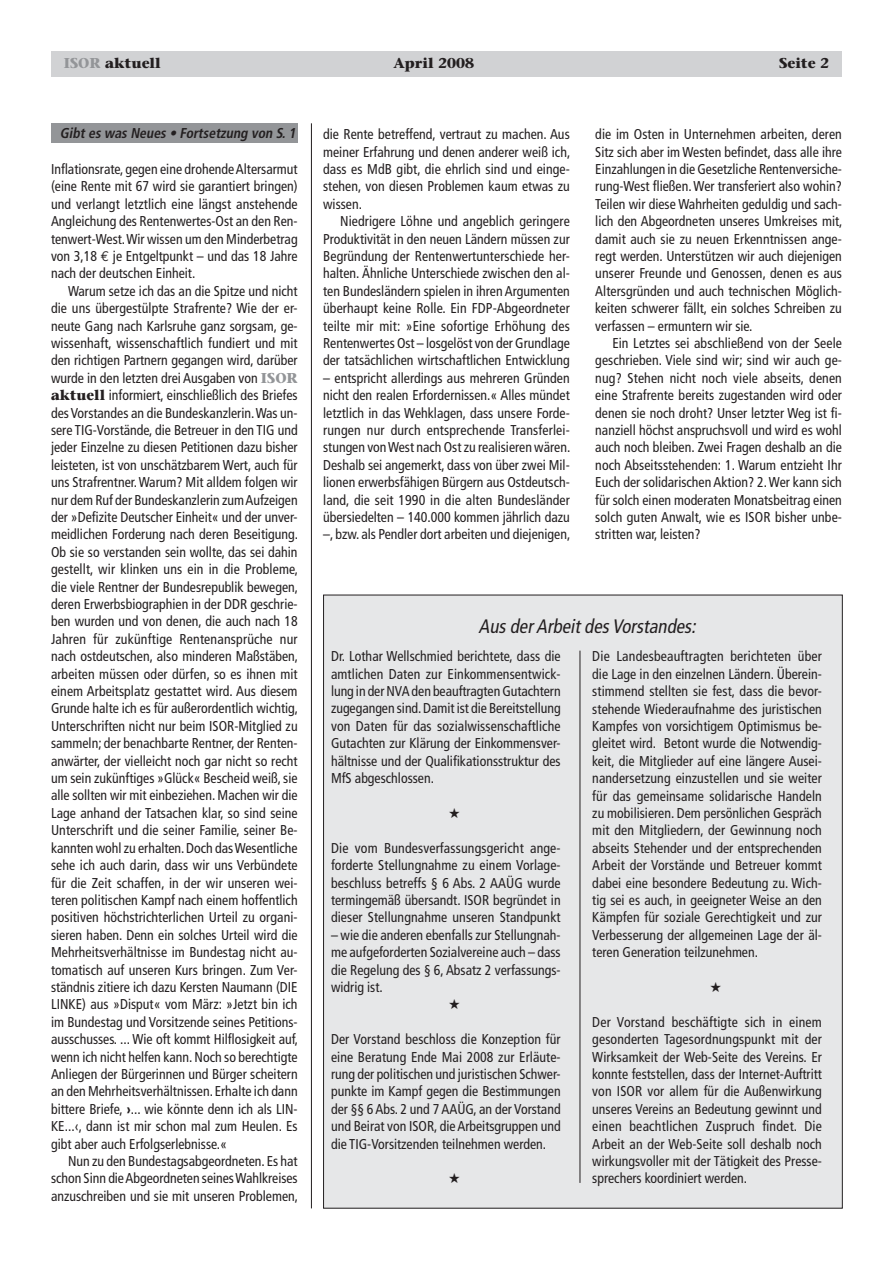
<style>
.page{position:relative;width:893px;height:1263px;background:#fff}
.page>*{position:absolute;margin:0;border:0;box-sizing:border-box;transform-origin:0 0}
.t1{font:italic condensed 19.5px "Frutiger";color:#231f20}
.t2{font:condensed 14.25px/17.4px "Frutiger";color:#231f20;text-align:justify}
.t3{font:italic 700 condensed 14.25px "Frutiger";color:#231f20}
.t4{font:700 14.25px "Stone Serif";color:#231f20}
.s1{color:#939598}
.s2{font-family:"Euro Mono";font-stretch:normal}
.s3{font-family:"Stone Serif";font-weight:700;font-stretch:normal;color:#939598}
.s4{font-family:"Stone Serif";font-weight:700;font-stretch:normal}
.s5{font-weight:900}
</style>
<div class="page">
<div style="left:51px;top:51px;width:791px;height:26px;background:#d1d2d4"></div>
<div style="left:324px;top:595px;width:518px;height:613px;background:#e6e7e8"></div>
<div style="left:51px;top:123px;width:247px;height:20px;background:#939598"></div>
<hr style="left:311px;top:123px;width:1px;height:1085px;background:#231f20">
<hr style="left:580px;top:651px;width:1px;height:532px;background:#231f20">
<p class="t4" style="left:64px;top:58px;width:99px"><span class="s1">ISOR</span> aktuell</p>
<p class="t4" style="left:393px;top:58px;width:82px">April 2008</p>
<p class="t4" style="left:779px;top:58px;width:52px">Seite 2</p>
<p class="t3" style="left:60px;top:128px;width:240px">Gibt es was Neues • Fortsetzung von S.1</p>
<p class="t2" style="left:51px;top:161px;width:248px">Inflationsrate, gegen eine drohende Altersarmut (eine Rente mit 67 wird sie garantiert bringen) und verlangt letztlich eine längst anstehende Angleichung des Rentenwertes-Ost an den Ren&shy;tenwert-West. Wir wissen um den Minderbetrag von 3,18 <span class="s2">€</span> je Entgeltpunkt – und das 18 Jahre nach der deutschen Einheit.</p>
<p class="t2" style="left:51px;top:283px;width:249px;text-indent:17px">Warum setze ich das an die Spitze und nicht die uns übergestülpte Strafrente? Wie der er&shy;neute Gang nach Karlsruhe ganz sorgsam, ge&shy;wissenhaft, wissenschaftlich fundiert und mit den richtigen Partnern gegangen wird, darüber wurde in den letzten drei Ausgaben von <span class="s3">ISOR </span><span class="s4">aktuell</span> informiert, einschließlich des Briefes des Vorstandes an die Bundeskanzlerin. Was un&shy;sere TIG-Vorstände, die Betreuer in den TIG und jeder Einzelne zu diesen Petitionen dazu bisher leisteten, ist von unschätzbarem Wert, auch für uns Strafrentner. Warum? Mit alldem folgen wir nur dem Ruf der Bundeskanzlerin zum Aufzeigen der »Defizite Deutscher Einheit« und der unver&shy;meidlichen Forderung nach deren Beseitigung.<br>Ob sie so verstanden sein wollte, das sei dahin gestellt, wir klinken uns ein in die Probleme, die viele Rentner der Bundesrepublik bewegen, deren Erwerbsbiographien in der DDR geschrie&shy;ben wurden und von denen, die auch nach 18<br>Jahren für zukünftige Rentenansprüche nur nach ostdeutschen, also minderen Maßstäben, arbeiten müssen oder dürfen, so es ihnen mit einem Arbeitsplatz gestattet wird. Aus diesem Grunde halte ich es für außerordentlich wichtig, Unterschriften nicht nur beim ISOR-Mitglied zu sammeln; der benachbarte Rentner, der Renten&shy;anwärter, der vielleicht noch gar nicht so recht um sein zukünftiges »Glück« Bescheid weiß, sie alle sollten wir mit einbeziehen. Machen wir die Lage anhand der Tatsachen klar, so sind seine Unterschrift und die seiner Familie, seiner Be&shy;kannten wohl zu erhalten. Doch das Wesentliche sehe ich auch darin, dass wir uns Verbündete für die Zeit schaffen, in der wir unseren wei&shy;teren politischen Kampf nach einem hoffentlich positiven höchstrichterlichen Urteil zu organi&shy;sieren haben. Denn ein solches Urteil wird die Mehrheitsverhältnisse im Bundestag nicht au&shy;tomatisch auf unseren Kurs bringen. Zum Ver&shy;ständnis zitiere ich dazu Kersten Naumann (DIE LINKE) aus »Disput« vom März: »Jetzt bin ich im Bundestag und Vorsitzende seines Petitions&shy;ausschusses. ... Wie oft kommt Hilflosigkeit auf, wenn ich nicht helfen kann. Noch so berechtigte Anliegen der Bürgerinnen und Bürger scheitern an den Mehrheitsverhältnissen. Erhalte ich dann bittere Briefe, <span class="s5">›</span>... wie könnte denn ich als LIN-KE...‹, dann ist mir schon mal zum Heulen. Es gibt aber auch Erfolgserlebnisse.«</p>
<p class="t2" style="left:51px;top:1153px;width:249px;text-indent:17px">Nun zu den Bundestagsabgeordneten. Es hat schon Sinn die Abgeordneten seines Wahlkreises anzuschreiben und sie mit unseren Problemen,</p>
<p class="t2" style="left:323px;top:127px;width:249px">die Rente betreffend, vertraut zu machen. Aus meiner Erfahrung und denen anderer weiß ich, dass es MdB gibt, die ehrlich sind und einge&shy;stehen, von diesen Problemen kaum etwas zu wissen.</p>
<p class="t2" style="left:323px;top:214px;width:248px;text-indent:17px">Niedrigere Löhne und angeblich geringere Produktivität in den neuen Ländern müssen zur Begründung der Rentenwertunterschiede her&shy;halten. Ähnliche Unterschiede zwischen den al&shy;ten Bundesländern spielen in ihren Argumenten überhaupt keine Rolle. Ein FDP-Abgeordneter teilte mir mit: »Eine sofortige Erhöhung des Rentenwertes Ost – losgelöst von der Grundlage der tatsächlichen wirtschaftlichen Entwicklung</p>
<p class="t2" style="left:323px;top:370px;width:249px">– entspricht allerdings aus mehreren Gründen nicht den realen Erfordernissen.« Alles mündet letztlich in das Wehklagen, dass unsere Forde&shy;rungen nur durch entsprechende Transferlei&shy;stungen von West nach Ost zu realisieren wären.<br>Deshalb sei angemerkt, dass von über zwei Mil&shy;lionen erwerbsfähigen Bürgern aus Ostdeutsch&shy;land, die seit 1990 in die alten Bundesländer übersiedelten – 140.000 kommen jährlich dazu –, bzw. als Pendler dort arbeiten und diejenigen,</p>
<p class="t2" style="left:595px;top:127px;width:249px">die im Osten in Unternehmen arbeiten, deren Sitz sich aber im Westen befindet, dass alle ihre Einzahlungen in die Gesetzliche Rentenversiche&shy;rung-West fließen. Wer transferiert also wohin?<br>Teilen wir diese Wahrheiten geduldig und sach&shy;lich den Abgeordneten unseres Umkreises mit, damit auch sie zu neuen Erkenntnissen ange&shy;regt werden. Unterstützen wir auch diejenigen unserer Freunde und Genossen, denen es aus Altersgründen und auch technischen Möglich&shy;keiten schwerer fällt, ein solches Schreiben zu verfassen – ermuntern wir sie.</p>
<p class="t2" style="left:595px;top:335px;width:248px;text-indent:17px">Ein Letztes sei abschließend von der Seele geschrieben. Viele sind wir; sind wir auch ge&shy;nug? Stehen nicht noch viele abseits, denen eine Strafrente bereits zugestanden wird oder denen sie noch droht? Unser letzter Weg ist fi&shy;nanziell höchst anspruchsvoll und wird es wohl auch noch bleiben. Zwei Fragen deshalb an die noch Abseitsstehenden: 1. Warum entzieht Ihr Euch der solidarischen Aktion? 2. Wer kann sich für solch einen moderaten Monatsbeitrag einen solch guten Anwalt, wie es ISOR bisher unbe&shy;stritten war, leisten?</p>
<h1 class="t1" style="left:479px;top:618px;width:222px">Aus derArbeitdes Vorstandes:</h1>
<p class="t2" style="left:331px;top:649px;width:231px">Dr. Lothar Wellschmied berichtete, dass die amtlichen Daten zur Einkommensentwick&shy;lung in der NVA den beauftragten Gutachtern zugegangen sind. Damit ist die Bereitstellung von Daten für das sozialwissenschaftliche Gutachten zur Klärung der Einkommensver&shy;hältnisse und der Qualifikationsstruktur des MfS abgeschlossen.</p>
<p class="t2" style="left:331px;top:840px;width:231px">Die vom Bundesverfassungsgericht ange&shy;forderte Stellungnahme zu einem Vorlage&shy;beschluss betreffs § 6 Abs. 2 AAÜG wurde termingemäß übersandt. ISOR begründet in dieser Stellungnahme unseren Standpunkt</p>
<p class="t2" style="left:331px;top:927px;width:231px">– wie die anderen ebenfalls zur Stellungnah&shy;me aufgeforderten Sozialvereine auch – dass die Regelung des § 6, Absatz 2 verfassungs&shy;widrig ist.</p>
<p class="t2" style="left:331px;top:1032px;width:231px">Der Vorstand beschloss die Konzeption für eine Beratung Ende Mai 2008 zur Erläute&shy;rung der politischen und juristischen Schwer&shy;punkte im Kampf gegen die Bestimmungen der §§ 6 Abs. 2 und 7 AAÜG, an der Vorstand und Beirat von ISOR, die Arbeitsgruppen und die TIG-Vorsitzenden teilnehmen werden.</p>
<p class="t2" style="left:592px;top:649px;width:231px">Die Landesbeauftragten berichteten über die Lage in den einzelnen Ländern. Überein&shy;stimmend stellten sie fest, dass die bevor&shy;stehende Wiederaufnahme des juristischen Kampfes von vorsichtigem Optimismus be&shy;gleitet wird. Betont wurde die Notwendig&shy;keit, die Mitglieder auf eine längere Ausei&shy;nandersetzung einzustellen und sie weiter für das gemeinsame solidarische Handeln zu mobilisieren. Dem persönlichen Gespräch mit den Mitgliedern, der Gewinnung noch abseits Stehender und der entsprechenden Arbeit der Vorstände und Betreuer kommt dabei eine besondere Bedeutung zu. Wich&shy;tig sei es auch, in geeigneter Weise an den Kämpfen für soziale Gerechtigkeit und zur Verbesserung der allgemeinen Lage der äl&shy;teren Generation teilzunehmen.</p>
<p class="t2" style="left:592px;top:1014px;width:231px">Der Vorstand beschäftigte sich in einem gesonderten Tagesordnungspunkt mit der Wirksamkeit der Web-Seite des Vereins. Er konnte feststellen, dass der Internet-Auftritt von ISOR vor allem für die Außenwirkung unseres Vereins an Bedeutung gewinnt und einen beachtlichen Zuspruch findet. Die Arbeit an der Web-Seite soll deshalb noch wirkungsvoller mit der Tätigkeit des Presse&shy;sprechers koordiniert werden.</p>
</div>
